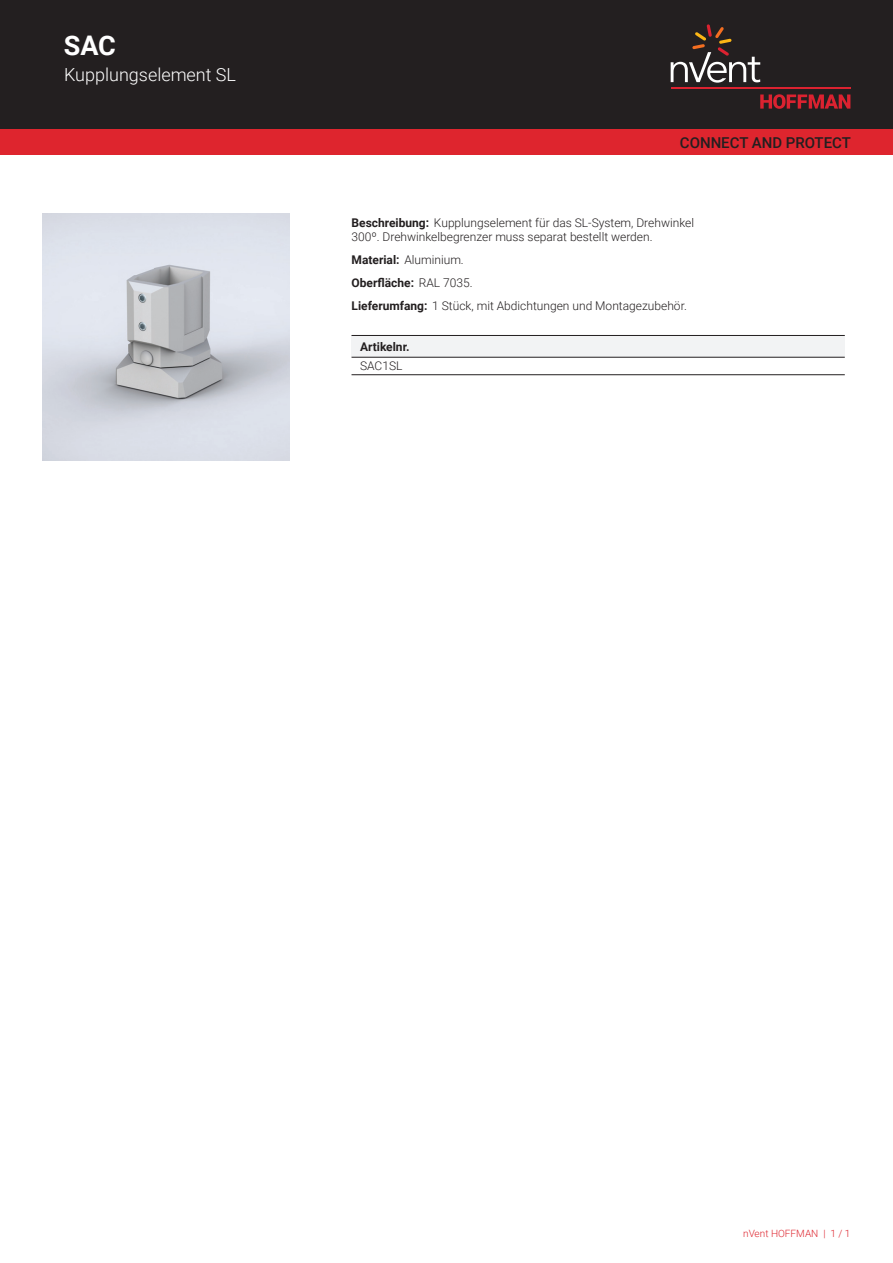
<style>
.page{position:relative;width:893px;height:1263px;background:#fff}
.page>*{position:absolute;margin:0;border:0;box-sizing:border-box;transform-origin:0 0}
.t1{font:700 27px "Roboto";color:#fff}
.t2{font:300 18px "Roboto";color:#fff}
.t3{font:500 15px "Roboto";color:#231f20}
.t4{font:300 12px/23px "Roboto";color:#231f20}
.t5{font:700 12px "Roboto";color:#231f20}
.t6{font:300 10.05px "Roboto";color:#de252e}
.s1{font-weight:700}
</style>
<div class="page">
<div style="left:0;top:0;width:893px;height:129px;background:#231f20"></div>
<svg style="left:760px;top:94px;width:90px;height:15px"></svg>
<hr style="left:671px;top:88px;width:179px;height:1px;background:#db2230">
<svg style="left:671px;top:24px;width:89px;height:59px"></svg>
<div style="left:0;top:129px;width:893px;height:26px;background:#de252e"></div>
<div style="left:351px;top:335px;width:494px;height:22px;background:#f2f3f4"></div>
<hr style="left:351px;top:335px;width:494px;height:1px;background:#231f20">
<hr style="left:351px;top:374px;width:494px;height:1px;background:#231f20">
<hr style="left:351px;top:357px;width:494px;height:1px;background:#231f20">
<img style="left:43px;top:213px;width:246px;height:247px">
<h1 class="t1" style="left:64px;top:27px;width:54px">SAC</h1>
<h2 class="t2" style="left:64px;top:62px;width:173px">Kupplungselement SL</h2>
<p class="t3" style="left:680px;top:132px;width:173px">CONNECT AND PROTECT</p>
<p class="t4" style="left:351px;top:215px;width:344px;line-height:14.4px"><span class="s1">Beschreibung:</span> Kupplungselement für das SL-System, Drehwinkel<br>300º. Drehwinkelbegrenzer muss separat bestellt werden.</p>
<p class="t4" style="left:351px;top:248px;width:337px"><span class="s1">Material:</span> Aluminium.<br><span class="s1">Oberfläche:</span> RAL 7035.<br><span class="s1">Lieferumfang:</span> 1 Stück, mit Abdichtungen und Montagezubehör.</p>
<p class="t5" style="left:360px;top:338px;width:51px">Artikelnr.</p>
<p class="t4" style="left:360px;top:354px;width:44px">SAC1SL</p>
<p class="t6" style="left:743px;top:1226px;width:109px">nVent HOFFMAN | 1 / 1</p>
</div>
